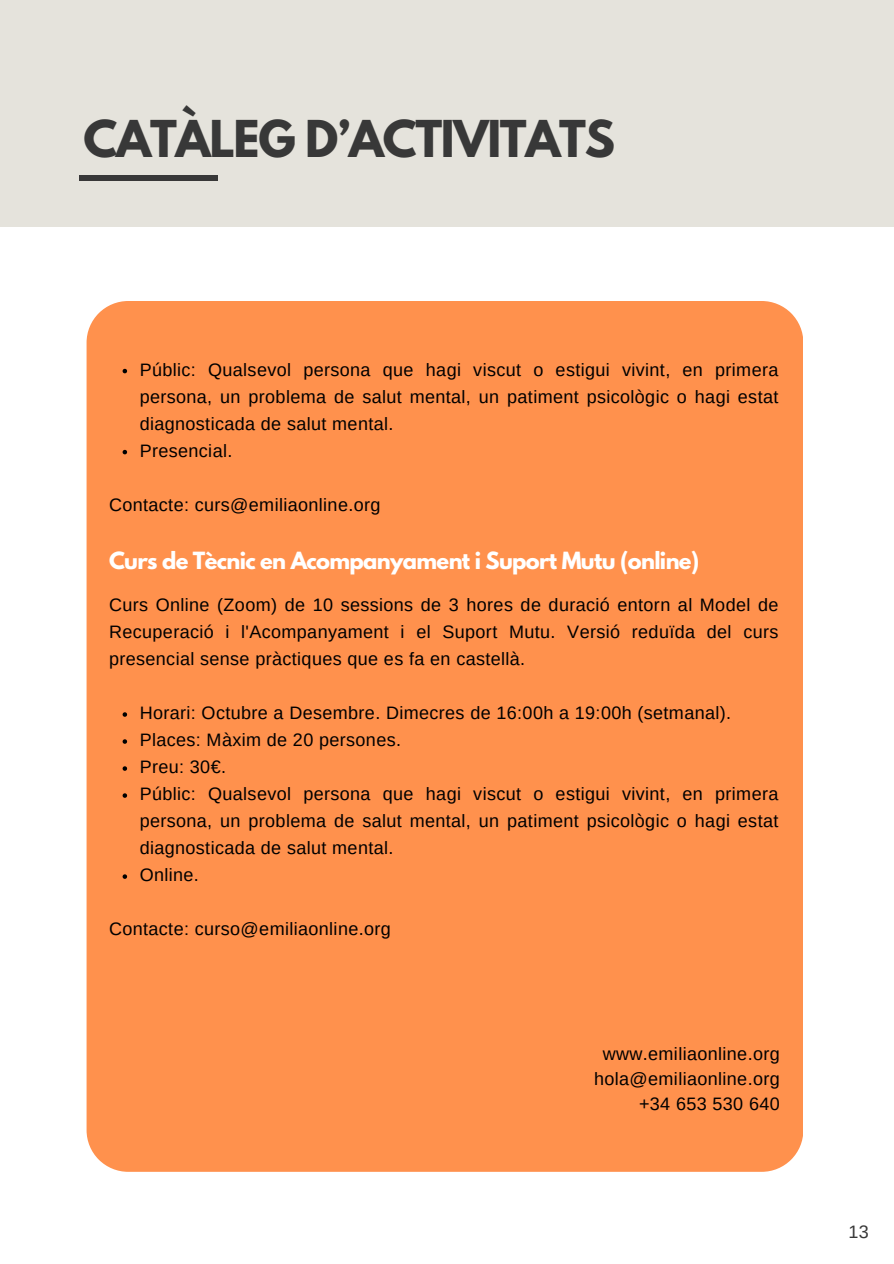
<style>
.page{position:relative;width:894px;height:1264px;background:#fff}
.page>*{position:absolute;margin:0;border:0;box-sizing:border-box;transform-origin:0 0}
.t1{font:700 45px "League Spartan";letter-spacing:-.03em;color:#383838}
.t2{font:700 21px "League Spartan";letter-spacing:-.03em;color:#fff}
.t3{font:18px/27px "Arimo";letter-spacing:.02em;color:#000;text-align:justify}
.t4{font:18px "Arimo";color:#383838}
</style>
<div class="page">
<div style="left:0;top:0;width:893px;height:226px;background:#e5e3dc"></div>
<div style="left:79px;top:175px;width:139px;height:6px;background:#383838"></div>
<div style="left:86px;top:301px;width:717px;height:870px;background:#ff914d"></div>
<svg style="left:122px;top:369px;width:5px;height:4px"></svg>
<svg style="left:122px;top:450px;width:5px;height:4px"></svg>
<svg style="left:122px;top:712px;width:5px;height:4px"></svg>
<svg style="left:122px;top:739px;width:5px;height:4px"></svg>
<svg style="left:122px;top:766px;width:5px;height:4px"></svg>
<svg style="left:122px;top:793px;width:5px;height:4px"></svg>
<svg style="left:122px;top:874px;width:5px;height:4px"></svg>
<h1 class="t1" style="left:84px;top:117px;width:532px">CATÀLEG D’ACTIVITATS</h1>
<p class="t3" style="left:140px;top:356px;width:640px">Públic: Qualsevol persona que hagi viscut o estigui vivint, en primera persona, un problema de salut mental, un patiment psicològic o hagi estat diagnosticada de salut mental.</p>
<p class="t3" style="left:140px;top:437px;width:94px">Presencial.</p>
<h2 class="t3" style="left:109px;top:491px;width:273px">Contacte: curs@emiliaonline.org</h2>
<p class="t2" style="left:109px;top:550px;width:591px">Curs de Tècnic en Acompanyament i Suport Mutu (online)</p>
<p class="t3" style="left:109px;top:591px;width:670px">Curs Online (Zoom) de 10 sessions de 3 hores de duració entorn al Model de Recuperació i l'Acompanyament i el Suport Mutu. Versió reduïda del curs presencial sense pràctiques que es fa en castellà.</p>
<p class="t3" style="left:140px;top:699px;width:593px">Horari: Octubre a Desembre. Dimecres de 16:00h a 19:00h (setmanal).</p>
<p class="t3" style="left:140px;top:726px;width:263px">Places: Màxim de 20 persones.</p>
<p class="t3" style="left:140px;top:753px;width:88px">Preu: 30€.</p>
<p class="t3" style="left:140px;top:780px;width:640px">Públic: Qualsevol persona que hagi viscut o estigui vivint, en primera persona, un problema de salut mental, un patiment psicològic o hagi estat diagnosticada de salut mental.</p>
<p class="t3" style="left:140px;top:861px;width:61px">Online.</p>
<p class="t3" style="left:109px;top:915px;width:283px">Contacte: curso@emiliaonline.org</p>
<p class="t3" style="left:602px;top:1040px;width:178px">www.emiliaonline.org</p>
<p class="t3" style="left:594px;top:1065px;width:187px">hola@emiliaonline.org</p>
<p class="t3" style="left:638px;top:1090px;width:142px">+34 653 530 640</p>
<p class="t4" style="left:848px;top:1222px;width:22px">13</p>
</div>
